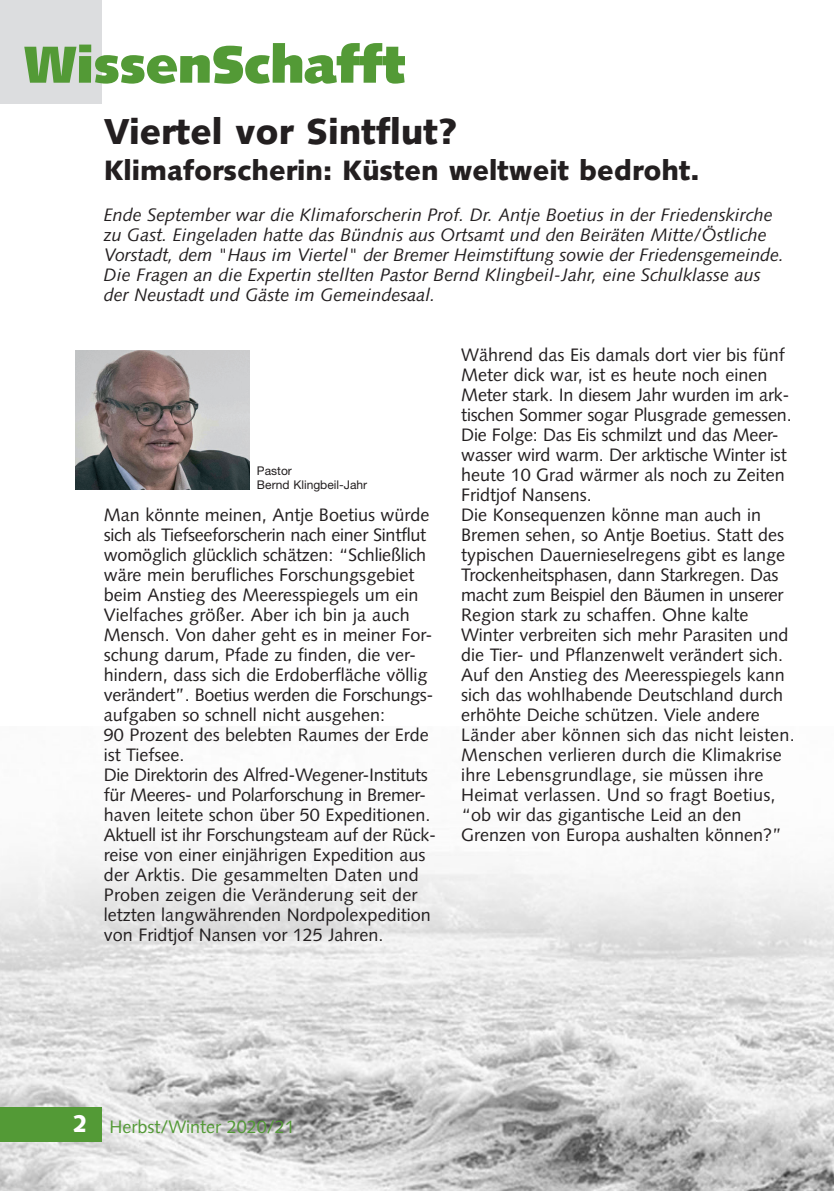
<style>
.page{position:relative;width:834px;height:1191px;background:#fff}
.page>*{position:absolute;margin:0;border:0;box-sizing:border-box;transform-origin:0 0}
.t1{font:900 52px "Syntax";color:#539a36}
.t2{font:900 36px "Syntax";color:#231f20}
.t3{font:900 28px "Syntax";color:#231f20}
.t4{font:18px/20px "Syntax";color:#231f20}
.t5{font:italic 18px/20px "Syntax";color:#231f20}
.t6{font:18px "Syntax";color:#539a36}
.t7{font:12px/14.4px "Helvetica Neue";color:#231f20}
.s1{font-weight:900;font-size:24px;color:#fff}
</style>
<div class="page">
<img style="left:75px;top:350px;width:175px;height:139px">
<img style="left:0;top:839px;width:833px;height:352px">
<div style="left:0;top:0;width:102px;height:103px;background:#dcdddf"></div>
<div style="left:0;top:1107px;width:102px;height:34px;background:#539a36"></div>
<h1 class="t1" style="left:24px;top:43px;width:382px">WissenSchafft</h1>
<h2 class="t2" style="left:104px;top:117px;width:355px">Viertel vor Sintflut?</h2>
<h3 class="t3" style="left:104px;top:159px;width:597px">Klimaforscherin: Küsten weltweit bedroht.</h3>
<p class="t5" style="left:104px;top:206px;width:681px">Ende September war die Klimaforscherin Prof. Dr. Antje Boetius in der Friedenskirche zu Gast. Eingeladen hatte das Bündnis aus Ortsamt und den Beiräten Mitte/Östliche Vorstadt, dem "Haus im Viertel" der Bremer Heimstiftung sowie der Friedensgemeinde.<br>Die Fragen an die Expertin stellten Pastor Bernd Klingbeil-Jahr, eine Schulklasse aus der Neustadt und Gäste im Gemeindesaal.</p>
<p class="t7" style="left:257px;top:464px;width:112px">Pastor<br>Bernd Klingbeil-Jahr</p>
<p class="t4" style="left:104px;top:506px;width:334px">Man könnte meinen, Antje Boetius würde sich als Tiefseeforscherin nach einer Sintflut womöglich glücklich schätzen: “Schließlich wäre mein berufliches Forschungsgebiet beim Anstieg des Meeresspiegels um ein Vielfaches größer. Aber ich bin ja auch Mensch. Von daher geht es in meiner For&shy;schung darum, Pfade zu finden, die ver&shy;hindern, dass sich die Erdoberfläche völlig verändert”. Boetius werden die Forschungs&shy;aufgaben so schnell nicht ausgehen:<br>90 Prozent des belebten Raumes der Erde ist Tiefsee.<br>Die Direktorin des Alfred-Wegener-Instituts für Meeres- und Polarforschung in Bremer&shy;haven leitete schon über 50 Expeditionen.<br>Aktuell ist ihr Forschungsteam auf der Rück&shy;reise von einer einjährigen Expedition aus der Arktis. Die gesammelten Daten und Proben zeigen die Veränderung seit der letzten langwährenden Nordpolexpedition von Fridtjof Nansen vor 125 Jahren.</p>
<p class="t4" style="left:461px;top:346px;width:335px">Während das Eis damals dort vier bis fünf Meter dick war, ist es heute noch einen Meter stark. In diesem Jahr wurden im ark&shy;tischen Sommer sogar Plusgrade gemessen.<br>Die Folge: Das Eis schmilzt und das Meer&shy;wasser wird warm. Der arktische Winter ist heute 10 Grad wärmer als noch zu Zeiten Fridtjof Nansens.<br>Die Konsequenzen könne man auch in Bremen sehen, so Antje Boetius. Statt des typischen Dauernieselregens gibt es lange Trockenheitsphasen, dann Starkregen. Das macht zum Beispiel den Bäumen in unserer Region stark zu schaffen. Ohne kalte Winter verbreiten sich mehr Parasiten und die Tier- und Pflanzenwelt verändert sich.<br>Auf den Anstieg des Meeresspiegels kann sich das wohlhabende Deutschland durch erhöhte Deiche schützen. Viele andere Länder aber können sich das nicht leisten.<br>Menschen verlieren durch die Klimakrise ihre Lebensgrundlage, sie müssen ihre Heimat verlassen. Und so fragt Boetius, “ob wir das gigantische Leid an den Grenzen von Europa aushalten können?”</p>
<p class="t6" style="left:73px;top:1119px;width:224px"><span class="s1">2</span> Herbst/Winter 2020/21</p>
</div>
